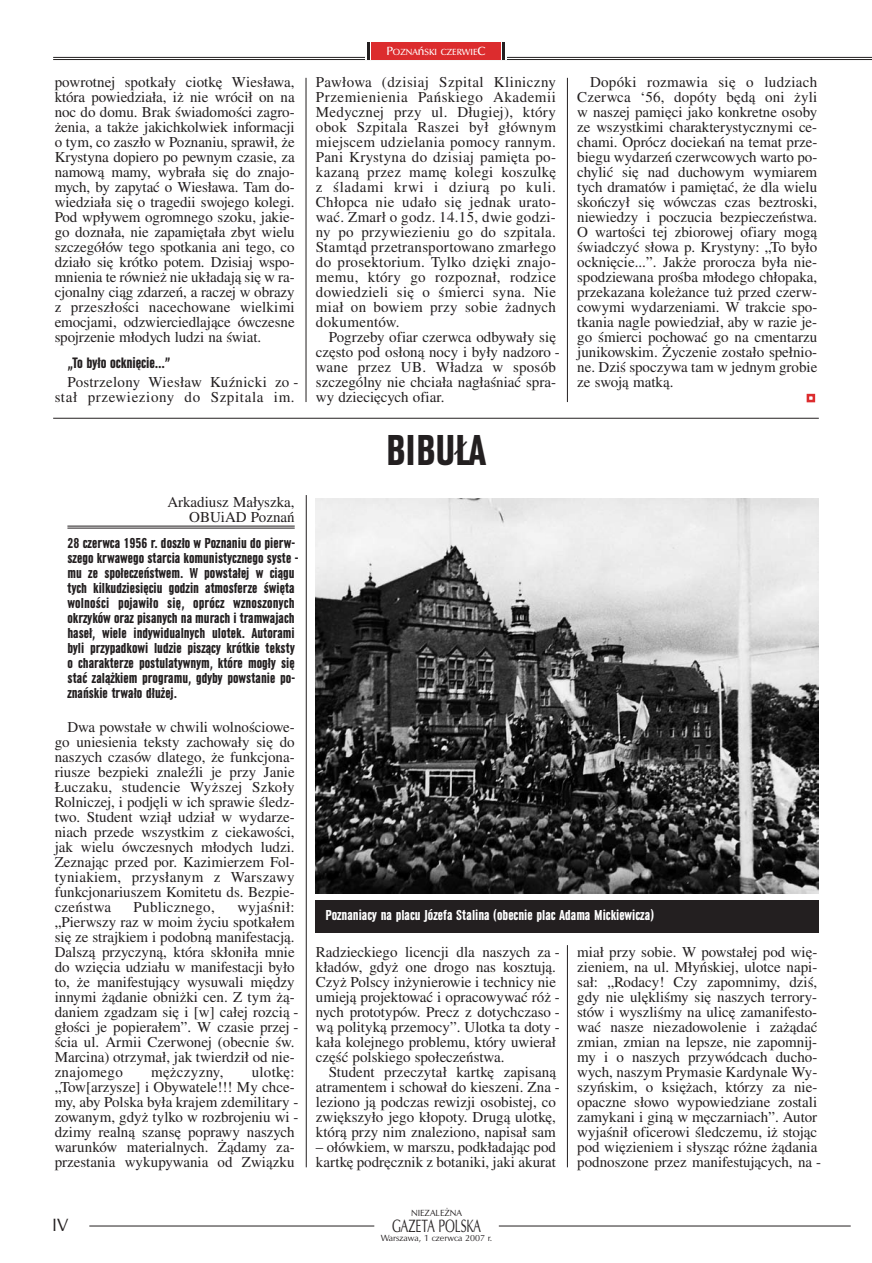
<style>
.page{position:relative;width:872px;height:1263px;background:#fff}
.page>*{position:absolute;margin:0;border:0;box-sizing:border-box;transform-origin:0 0}
.t1{font:45px "URW Grotesk TCE Bol Con";color:#231f20}
.t2{font:18px "Zapf Humanist 601 PL";color:#231f20;scale:.67 1}
.t3{font:18px "Zapf Humanist 601 PL";color:#231f20}
.t4{font:15.75px "URW Grotesk TCE Bol Con";letter-spacing:-.005em;color:#231f20}
.t5{font:15px/15px "Nimbus Rom No 9 LCE";color:#231f20}
.t6{font:15px/15px "URW Grotesk TCE Bol Con";color:#231f20}
.t7{font:15px/15px "Nimbus Rom No 9 LCE";letter-spacing:.02em;color:#231f20;text-align:right}
.t8{font:15px "URW Grotesk TCE Bol Con";color:#fff}
.t9{font:9px "Zapf Humanist 601 PL";color:#231f20}
.t10{font:600 9px "Zapf Humanist 601 PL";color:#fff}
.s1{font-size:12px}
</style>
<div class="page">
<hr style="left:499px;top:1226px;width:351px;height:1px;background:#231f20">
<hr style="left:89px;top:1226px;width:285px;height:1px;background:#231f20">
<hr style="left:53px;top:57px;width:819px;height:1px;background:#231f20">
<hr style="left:53px;top:59px;width:819px;height:1px;background:#231f20">
<div style="left:365px;top:43px;width:142px;height:17px;background:#fff"></div>
<div style="left:371px;top:43px;width:130px;height:17px;background:#dc2c2e"></div>
<hr style="left:502px;top:43px;width:3px;height:17px;background:#231f20">
<hr style="left:367px;top:43px;width:3px;height:17px;background:#231f20">
<div style="left:806px;top:394px;width:9px;height:8px;border:3px solid #dc2c2e"></div>
<hr style="left:67px;top:526px;width:228px;height:1px;background:#231f20">
<hr style="left:67px;top:528px;width:228px;height:1px;background:#231f20">
<img style="left:315px;top:498px;width:504px;height:395px">
<div style="left:315px;top:900px;width:504px;height:32px;background:#231f20"></div>
<hr style="left:306px;top:78px;width:1px;height:324px;background:#231f20">
<hr style="left:567px;top:78px;width:1px;height:324px;background:#231f20">
<hr style="left:53px;top:418px;width:766px;height:1px;background:#231f20">
<hr style="left:306px;top:495px;width:1px;height:672px;background:#231f20">
<hr style="left:567px;top:945px;width:1px;height:222px;background:#231f20">
<p class="t5" style="left:55px;top:75px;width:241px;text-align:justify">po wrot nej spo tka ły ciot kę Wie sła wa, któ ra po wie dzia ła, iż nie wró cił on na noc do do mu. Brak świa do mo ści za gro - że nia, a tak że ja kich kol wiek in for ma cji o tym, co za szło w Po zna niu, spra wił, że Kry sty na do pie ro po pew nym cza sie, za na mo wą ma my, wy bra ła się do zna jo - mych, by za py tać o Wie sła wa. Tam do - wie dzia ła się o tra ge dii swo je go ko le gi.<br>Pod wpły wem ogrom ne go szo ku, ja kie - go do zna ła, nie za pa mię ta ła zbyt wie lu szcze gó łów te go spo tka nia ani te go, co dzia ło się krót ko po tem. Dzi siaj wspo - mnie nia te rów nież nie ukła da ją się w ra - cjo nal ny ciąg zda rzeń, a ra czej w ob ra zy z prze szło ści na ce cho wa ne wiel ki mi emo cja mi, od zwier cie dla ją ce ów cze sne spoj rze nie mło dych lu dzi na świat.</p>
<p class="t4" style="left:67px;top:353px;width:104px">„To by ło ock nię cie...”</p>
<p class="t7" style="left:55px;top:375px;width:245px">Po strze lo ny Wie sław Kuź nic ki zo - stał prze wie zio ny do Szpi ta la im.</p>
<p class="t5" style="left:167px;top:495px;width:129px;text-align:right">Ar ka diusz Ma łysz ka,<br>OBU iAD Po znań</p>
<p class="t6" style="left:67px;top:535px;width:232px">28 czerw ca 1956 r. do szło w Po zna niu do pierw - sze go krwa we go star cia ko mu ni stycz ne go sys te - mu ze spo łe czeń stwem. W po wsta łej w cią gu tych kil ku dzie się ciu go dzin at mos fe rze świę ta wol no ści po ja wi ło się, oprócz wzno szo nych okrzy ków oraz pi sa nych na mu rach i tram wa jach ha seł, wie le in dy wi du al nych ulo tek. Au to ra mi by li przy pad ko wi lu dzie pi szą cy krót kie tek sty o cha rak te rze po stu la tyw nym, któ re mo gły się stać za ląż kiem pro gra mu, gdy by po wsta nie po - znań skie trwa ło dłu żej.</p>
<p class="t5" style="left:55px;top:720px;width:241px;text-align:justify;text-indent:13px">Dwa po wsta łe w chwi li wol no ścio we - go unie sie nia tek sty za cho wa ły się do na szych cza sów dla te go, że funk cjo na - riu sze bez pie ki zna leź li je przy Ja nie Łu cza ku, stu den cie Wyż szej Szko ły Rol ni czej, i pod ję li w ich spra wie śledz - two. Stu dent wziął udział w wy da rze - niach przede wszyst kim z cie ka wo ści, jak wie lu ów cze snych mło dych lu dzi.<br>Ze zna jąc przed por. Ka zi mie rzem Fol - ty nia kiem, przy sła nym z War sza wy funk cjo na riu szem Ko mi te tu ds. Bez pie - czeń stwa</p>
<p class="t5" style="left:55px;top:900px;width:245px;text-indent:183px">wy ja śnił: „Pierw szy raz w mo im ży ciu spo tka łem się ze straj kiem i po dob ną ma ni fe sta cją.<br>Dal szą przy czy ną, któ ra skło ni ła mnie do wzię cia udzia łu w ma ni fe sta cji by ło to, że ma ni fe stu ją cy wy su wa li mię dzy in ny mi żą da nie ob niż ki cen. Z tym żą - da niem zga dzam się i [w] ca łej roz cią - gło ści je po pie ra łem”. W cza sie przej - ścia ul. Ar mii Czer wo nej (obec nie św.<br>Mar cina) otrzy mał, jak twier dził od nie - zna jo me go</p>
<p class="t7" style="left:134px;top:900px;width:83px">Pu blicz ne go,</p>
<p class="t5" style="left:55px;top:1065px;width:245px;text-indent:197px">ulot kę: „Tow[arzy sze] i Oby wa te le!!! My chce - my, aby Pol ska by ła kra jem zde mi li ta ry - zo wa nym, gdyż tyl ko w roz bro je niu wi - dzi my re al ną szan sę po pra wy na szych wa run ków ma te rial nych. Żą da my za - prze sta nia wy ku py wa nia od Związ ku</p>
<p class="t7" style="left:151px;top:1065px;width:74px">męż czy zny,</p>
<p class="t3" style="left:52px;top:1218px;width:18px">IV</p>
<p class="t10" style="left:386px;top:48px;width:101px"><span class="s1">P</span>OZNA<span class="s1">ƒ</span>SKI CZERWIE<span class="s1">C</span></p>
<p class="t5" style="left:316px;top:75px;width:241px;text-align:justify">Paw ło wa (dzi siaj Szpi tal Kli nicz ny Prze mie nie nia Pań skie go Aka de mii Me dycz nej przy ul. Dłu giej), któ ry obok Szpi ta la Ra szei był głów nym miej scem udzie la nia po mo cy ran nym.<br>Pa ni Kry sty na do dzi siaj pa mię ta po - ka za ną przez ma mę ko le gi ko szul kę z śla da mi krwi i dziu rą po ku li.<br>Chłop ca nie uda ło się jed nak ura to - wać. Zmarł o godz. 14.15, dwie go dzi - ny po przy wie zie niu go do szpi ta la.<br>Stam tąd prze trans por to wa n o zmar łe go do pro sek to rium. Tyl ko dzię ki zna jo - me mu, któ ry go roz po znał, ro dzi ce do wie dzie li się o śmier ci sy na. Nie miał on bo wiem przy so bie żad nych do ku men tów.</p>
<p class="t5" style="left:316px;top:330px;width:245px;text-indent:13px">Po grze by ofiar czerw ca od by wa ły się czę sto pod osło ną no cy i by ły nad zo ro - wa ne przez UB. Wła dza w spo sób szcze gól ny nie chcia ła na gła śniać spra - wy dzie cię cych ofiar.</p>
<h1 class="t1" style="left:386px;top:423px;width:101px">BI BU ŁA</h1>
<p class="t5" style="left:577px;top:75px;width:241px;text-align:justify;text-indent:13px">Do pó ki roz ma wia się o lu dziach Czerw ca ‘56, do pó ty bę dą oni ży li w na szej pa mię ci ja ko kon kret ne oso by ze wszyst ki mi cha rak te ry stycz nymi ce - cha mi. Oprócz do cie kań na te mat prze - bie gu wy da rzeń czerw co wych war to po - chy lić się nad du cho wym wy mia rem tych dra ma tów i pa mię tać, że dla wie lu skoń czył się wów czas czas bez tro ski, nie wie dzy i po czu cia bez pie czeń stwa.<br>O war to ści tej zbio ro wej ofia ry mo gą świad czyć sło wa p. Kry sty ny: „To by ło ock nię cie...”. Jak że pro ro cza by ła nie - spo dzie wa na proś ba mło de go chło pa ka, prze ka za na ko le żan ce tuż przed czerw - co wy mi wy da rze nia mi. W trak cie spo - tka nia na gle po wie dział, aby w ra zie je - go śmier ci po cho wać go na cmen ta rzu ju ni kow skim. Ży cze nie zo sta ło speł nio - ne. Dziś spo czy wa tam w jed nym gro bie ze swo ją mat ką.</p>
<p class="t8" style="left:325px;top:906px;width:330px">Poznaniacy na placu Józefa Stalina (obecnie plac Adama Mickiewicza)</p>
<p class="t5" style="left:316px;top:945px;width:245px">Ra dziec kie go li cen cji dla na szych za - kła dów, gdyż one dro go nas kosz tu ją.<br>Czyż Pol scy in ży nie ro wie i tech ni cy nie umie ją pro jek to wać i opra co wy wać róż - nych pro to ty pów. Precz z do tych cza so - wą po li ty ką prze mo cy”. Ulot ka ta do ty - ka ła ko lej ne go pro ble mu, któ ry uwie rał część pol skie go spo łe czeń stwa.</p>
<p class="t5" style="left:316px;top:1065px;width:245px;text-indent:13px">Stu dent prze czy tał kart kę za pi sa ną atra men tem i scho wał do kie sze ni. Zna - le zio no ją pod czas re wi zji oso bi stej, co zwięk szy ło je go kło po ty. Dru gą ulot kę, któ rą przy nim zna le zio no, na pi sał sam</p>
<p class="t5" style="left:316px;top:1140px;width:241px">– ołów kiem, w mar szu, pod kła da jąc pod kart kę pod ręcz nik z bo ta ni ki, ja ki aku rat</p>
<p class="t9" style="left:411px;top:1209px;width:53px">NIEZALE˚NA</p>
<p class="t2" style="left:392px;top:1219px;width:134px">GAZETA POLSKA</p>
<p class="t9" style="left:381px;top:1234px;width:113px">Warszawa, 1 czerwca 2007 r.</p>
<p class="t5" style="left:577px;top:945px;width:245px">miał przy so bie. W po wsta łej pod wię - zie niem, na ul. Młyń skiej, ulot ce na pi - sał: „Ro da cy! Czy za po mni my, dziś, gdy nie ulę kli śmy się na szych ter ro ry - stów i wy szli śmy na uli cę za ma ni fe sto - wać na sze nie za do wo le nie i za żą dać zmian, zmian na lep sze, nie za po mnij - my i o na szych przy wód cach du cho - wych, na szym Pry ma sie Kar dy na le Wy - szyń skim, o księ żach, któ rzy za nie - opacz ne sło wo wy po wie dzia ne zo sta li za my ka ni i gi ną w mę czar niach”. Au tor wy ja śnił ofi ce ro wi śled cze mu, iż sto jąc pod wię zie niem i sły sząc róż ne żą da nia pod no szo ne przez ma ni fe stu ją cych, na -</p>
</div>
